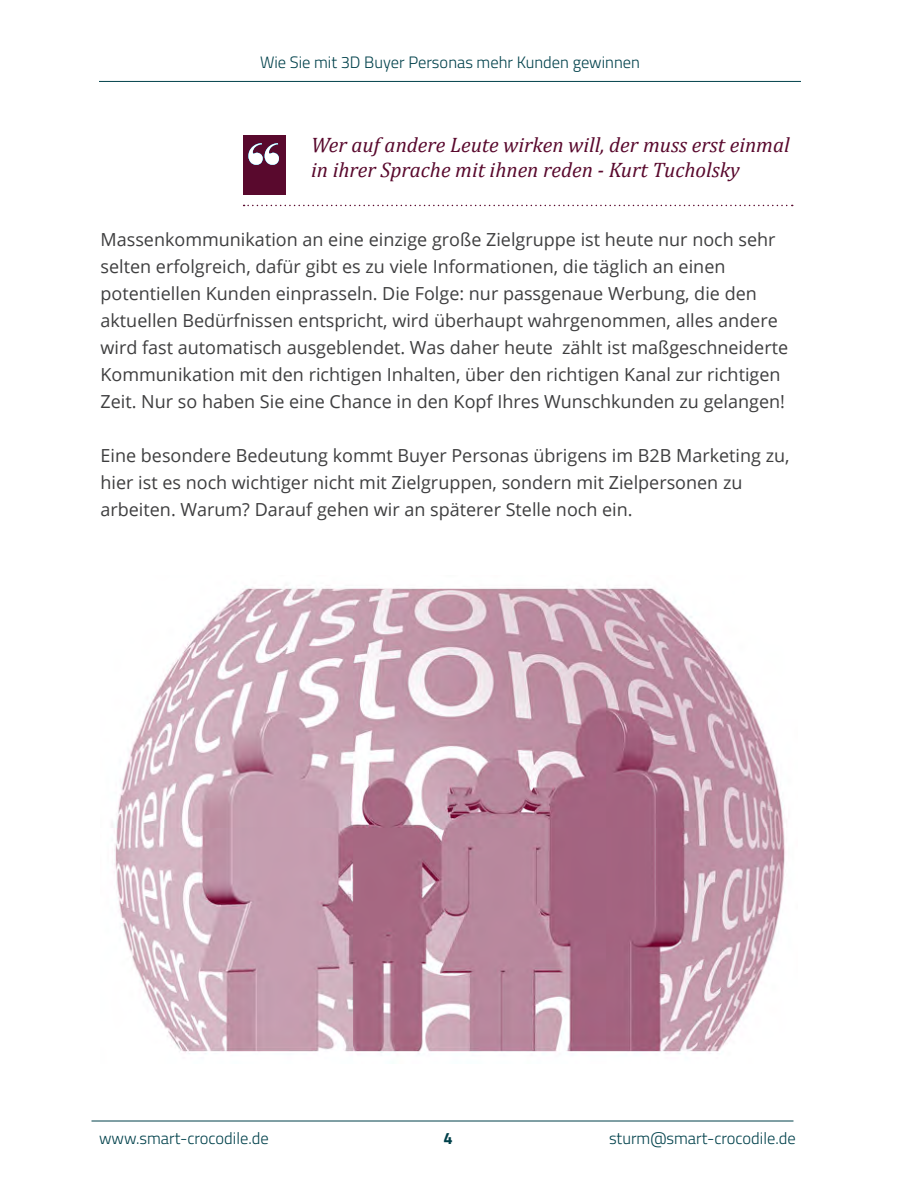
<style>
.page{position:relative;width:900px;height:1200px;background:#fff}
.page>*{position:absolute;margin:0;border:0;box-sizing:border-box;transform-origin:0 0}
.Quotation{font:italic 21px/25.2px "Cambria";color:#59092d}
.Title_1{font:18px/27px "Open Sans";color:#3e3e3f}
.t1{font:300 16.5px "Titillium Web";color:#00414b}
.t2{font:700 16.5px "Titillium Web";color:#00414b}
</style>
<div class="page">
<hr style="left:92px;top:1121px;width:701px;height:1px;background:#00414b">
<hr style="left:99px;top:81px;width:702px;height:1px;background:#00414b">
<div style="left:244px;top:135px;width:42px;height:60px;background:#59092d"></div>
<img style="left:248px;top:143px;width:31px;height:22px">
<svg style="left:244px;top:205px;width:549px;height:1px"></svg>
<img style="left:112px;top:587px;width:674px;height:467px">
<p class="t1" style="left:260px;top:50px;width:381px">Wie Sie mit 3D Buyer Personas mehr Kunden gewinnen</p>
<p class="Quotation" style="left:311px;top:131px;width:480px">Wer auf andere Leute wirken will, der muss erst einmal in ihrer Sprache mit ihnen reden - Kurt Tucholsky</p>
<p class="Title_1" style="left:100px;top:226px;width:689px">Massenkommunikation an eine einzige große Zielgruppe ist heute nur noch sehr selten erfolgreich, dafür gibt es zu viele Informationen, die täglich an einen potentiellen Kunden einprasseln. Die Folge: nur passgenaue Werbung, die den aktuellen Bedürfnissen entspricht, wird überhaupt wahrgenommen, alles andere wird fast automatisch ausgeblendet. Was daher heute zählt ist maßgeschneiderte Kommunikation mit den richtigen Inhalten, über den richtigen Kanal zur richtigen Zeit. Nur so haben Sie eine Chance in den Kopf Ihres Wunschkunden zu gelangen!</p>
<p class="Title_1" style="left:100px;top:442px;width:691px">Eine besondere Bedeutung kommt Buyer Personas übrigens im B2B Marketing zu, hier ist es noch wichtiger nicht mit Zielgruppen, sondern mit Zielpersonen zu arbeiten. Warum? Darauf gehen wir an späterer Stelle noch ein.</p>
<p class="t1" style="left:99px;top:1127px;width:171px">www.smart-crocodile.de</p>
<p class="t2" style="left:443px;top:1126px;width:11px">4</p>
<p class="t1" style="left:609px;top:1127px;width:188px">sturm@smart-crocodile.de</p>
</div>
